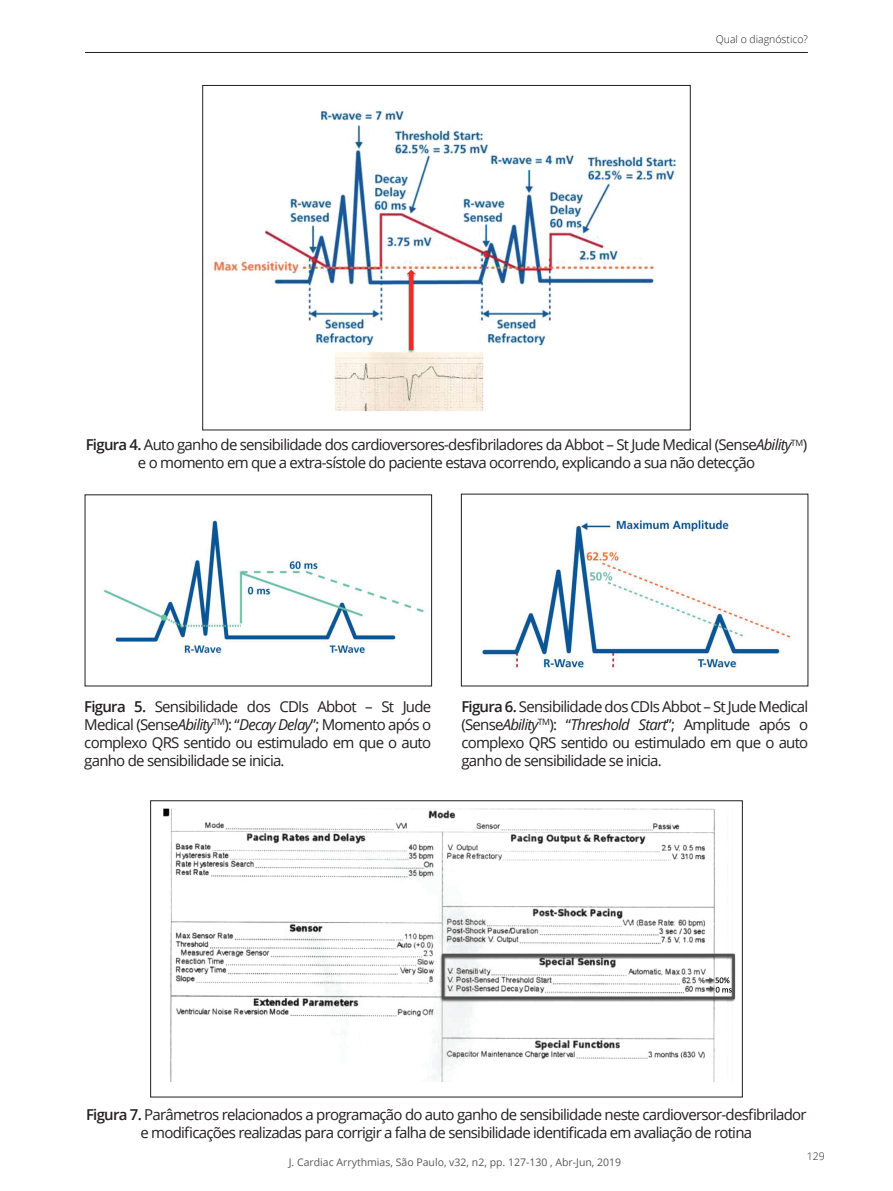
<style>
.page{position:relative;width:893px;height:1191px;background:#fff}
.page>*{position:absolute;margin:0;border:0;box-sizing:border-box;transform-origin:0 0}
.t1{font:15px/18px "Open Sans";letter-spacing:-.05em;color:#231f20;text-align:center}
.t2{font:10.5px "Open Sans";color:#57585a}
.t3{font:300 10.5px "Open Sans";color:#231f20}
.s1{font-weight:600}
.s2{font-style:italic}
</style>
<div class="page">
<hr style="left:85px;top:52px;width:723px;height:1px;background:#231f20">
<img style="left:103px;top:520px;width:321px;height:134px">
<img style="left:481px;top:520px;width:311px;height:148px">
<img style="left:211px;top:109px;width:465px;height:303px">
<img style="left:163px;top:808px;width:573px;height:274px">
<div style="left:150px;top:800px;width:593px;height:297px;border:1px solid #231f20"></div>
<p class="t3" style="left:716px;top:32px;width:94px">Qual o diagnóstico?</p>
<p class="t1" style="left:86px;top:435px;width:723px"><span class="s1">Figura 4.</span> Auto ganho de sensibilidade dos cardioversores-desfibriladores da Abbot – St Jude Medical (Sense<span class="s2">Ability</span><sup>TM</sup>) e o momento em que a extra-sístole do paciente estava ocorrendo, explicando a sua não detecção</p>
<p class="t1" style="left:84px;top:697px;width:348px;text-align:justify"><span class="s1">Figura 5.</span> Sensibilidade dos CDIs Abbot – St Jude Medical (Sense<span class="s2">Ability</span><sup>TM</sup>): “<span class="s2">Decay Delay</span>”; Momento após o complexo QRS sentido ou estimulado em que o auto ganho de sensibilidade se inicia.</p>
<p class="t1" style="left:461px;top:697px;width:348px;text-align:justify"><span class="s1">Figura 6.</span> Sensibilidade dos CDIs Abbot – St Jude Medical (Sense<span class="s2">Ability</span><sup>TM</sup>): “<span class="s2">Threshold Start</span>”; Amplitude após o complexo QRS sentido ou estimulado em que o auto ganho de sensibilidade se inicia.</p>
<p class="t1" style="left:86px;top:1105px;width:722px"><span class="s1">Figura 7.</span> Parâmetros relacionados a programação do auto ganho de sensibilidade neste cardioversor-desfibrilador e modificações realizadas para corrigir a falha de sensibilidade identificada em avaliação de rotina</p>
<p class="t2" style="left:289px;top:1154px;width:334px">J. Cardiac Arrythmias, São Paulo, v32, n2, pp. 127-130 , Abr-Jun, 2019</p>
<p class="t3" style="left:807px;top:1148px;width:19px">129</p>
</div>
